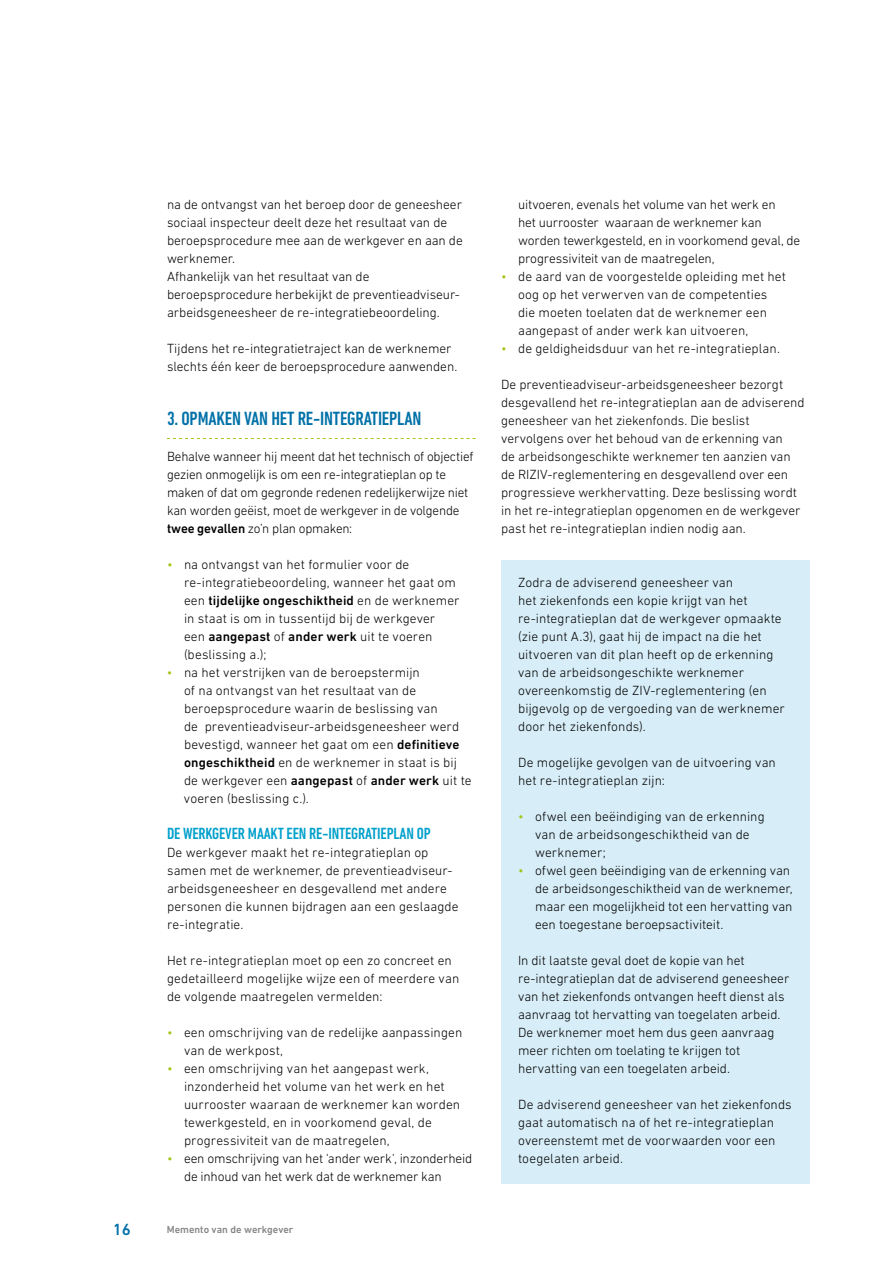
<style>
.page{position:relative;width:893px;height:1263px;background:#fff}
.page>*{position:absolute;margin:0;border:0;box-sizing:border-box;transform-origin:0 0}
.t1{font:500 condensed 19.5px "DIN Next LT Pro";letter-spacing:-.01em;color:#0071a8}
.t2{font:500 condensed 16.5px "DIN Next LT Pro";letter-spacing:-.01em;color:#00a0cb}
.t3{font:500 16.5px "DIN Next LT Pro";color:#0071a8}
.t4{font:300 13.5px/18px "DIN Next LT Pro";color:#000}
.t5{font:500 10.5px "DIN Next LT Pro";color:#858584}
.s1{font-weight:500}
.s2{color:#a2c617}
</style>
<div class="page">
<svg style="left:167px;top:438px;width:309px;height:1px"></svg>
<div style="left:501px;top:560px;width:309px;height:192px;background:#d7edf7"></div>
<div style="left:501px;top:740px;width:309px;height:66px;background:#d7edf7"></div>
<div style="left:501px;top:794px;width:309px;height:84px;background:#d7edf7"></div>
<div style="left:501px;top:848px;width:309px;height:102px;background:#d7edf7"></div>
<div style="left:501px;top:938px;width:309px;height:156px;background:#d7edf7"></div>
<div style="left:501px;top:1082px;width:309px;height:102px;background:#d7edf7"></div>
<p class="t4" style="left:167px;top:196px;width:297px">na de ontvangst van het beroep door de geneesheer sociaal inspecteur deelt deze het resultaat van de beroepsprocedure mee aan de werkgever en aan de werknemer.<br>Afhankelijk van het resultaat van de beroepsprocedure herbekijkt de preventieadviseur&shy;arbeidsgeneesheer de re-integratiebeoordeling.</p>
<p class="t4" style="left:167px;top:340px;width:292px">Tijdens het re-integratietraject kan de werknemer slechts één keer de beroepsprocedure aanwenden.</p>
<h1 class="t1" style="left:167px;top:408px;width:256px">3. OPMAKEN VAN HET RE-INTEGRATIEPLAN</h1>
<p class="t4" style="left:167px;top:448px;width:308px">Behalve wanneer hij meent dat het technisch of objectief gezien onmogelijk is om een re-integratieplan op te maken of dat om gegronde redenen redelijkerwijze niet kan worden geëist, moet de werkgever in de volgende <span class="s1">twee gevallen</span> zo’n plan opmaken:</p>
<p class="t4" style="left:184px;top:556px;width:277px;text-indent:-17px"><span class="s2">•</span> na ontvangst van het formulier voor de re-integratiebeoordeling, wanneer het gaat om een <span class="s1">tijdelijke ongeschiktheid</span> en de werknemer in staat is om in tussentijd bij de werkgever een <span class="s1">aangepast</span> of <span class="s1">ander werk</span> uit te voeren (beslissing a.);</p>
<p class="t4" style="left:184px;top:664px;width:289px;text-indent:-17px"><span class="s2">•</span> na het verstrijken van de beroepstermijn<br>of na ontvangst van het resultaat van de beroepsprocedure waarin de beslissing van<br>de preventieadviseur-arbeidsgeneesheer werd bevestigd, wanneer het gaat om een <span class="s1">definitieve ongeschiktheid</span> en de werknemer in staat is bij de werkgever een <span class="s1">aangepast</span> of <span class="s1">ander werk</span> uit te voeren (beslissing c.).</p>
<p class="t2" style="left:167px;top:824px;width:265px">DE WERKGEVER MAAKT EEN RE-INTEGRATIEPLAN OP</p>
<p class="t4" style="left:167px;top:844px;width:293px">De werkgever maakt het re-integratieplan op samen met de werknemer, de preventieadviseur&shy;arbeidsgeneesheer en desgevallend met andere personen die kunnen bijdragen aan een geslaagde re-integratie.</p>
<p class="t4" style="left:167px;top:952px;width:294px">Het re-integratieplan moet op een zo concreet en gedetailleerd mogelijke wijze een of meerdere van de volgende maatregelen vermelden:</p>
<p class="t4" style="left:184px;top:1024px;width:280px;text-indent:-17px"><span class="s2">•</span> een omschrijving van de redelijke aanpassingen van de werkpost,</p>
<p class="t4" style="left:184px;top:1060px;width:278px;text-indent:-17px"><span class="s2">•</span> een omschrijving van het aangepast werk, inzonderheid het volume van het werk en het uurrooster waaraan de werknemer kan worden tewerkgesteld, en in voorkomend geval, de progressiviteit van de maatregelen,</p>
<p class="t4" style="left:184px;top:1150px;width:290px;text-indent:-17px"><span class="s2">•</span> een omschrijving van het 'ander werk', inzonderheid de inhoud van het werk dat de werknemer kan</p>
<p class="t3" style="left:113px;top:1220px;width:20px">16</p>
<p class="t5" style="left:167px;top:1224px;width:128px">Memento van de werkgever</p>
<p class="t4" style="left:518px;top:196px;width:284px">uitvoeren, evenals het volume van het werk en<br>het uurrooster waaraan de werknemer kan worden tewerkgesteld, en in voorkomend geval, de progressiviteit van de maatregelen,</p>
<p class="t4" style="left:518px;top:268px;width:269px;text-indent:-17px"><span class="s2">•</span> de aard van de voorgestelde opleiding met het oog op het verwerven van de competenties die moeten toelaten dat de werknemer een aangepast of ander werk kan uitvoeren,</p>
<p class="t4" style="left:501px;top:340px;width:280px"><span class="s2">•</span> de geldigheidsduur van het re-integratieplan.</p>
<p class="t4" style="left:501px;top:376px;width:305px">De preventieadviseur-arbeidsgeneesheer bezorgt desgevallend het re-integratieplan aan de adviserend geneesheer van het ziekenfonds. Die beslist vervolgens over het behoud van de erkenning van<br>de arbeidsongeschikte werknemer ten aanzien van de RIZIV-reglementering en desgevallend over een progressieve werkhervatting. Deze beslissing wordt in het re-integratieplan opgenomen en de werkgever past het re-integratieplan indien nodig aan.</p>
<p class="t4" style="left:518px;top:574px;width:268px">Zodra de adviserend geneesheer van<br>het ziekenfonds een kopie krijgt van het re-integratieplan dat de werkgever opmaakte (zie punt A.3), gaat hij de impact na die het uitvoeren van dit plan heeft op de erkenning van de arbeidsongeschikte werknemer overeenkomstig de ZIV-reglementering (en bijgevolg op de vergoeding van de werknemer door het ziekenfonds).</p>
<p class="t4" style="left:518px;top:754px;width:259px">De mogelijke gevolgen van de uitvoering van het re-integratieplan zijn:</p>
<p class="t4" style="left:535px;top:808px;width:231px;text-indent:-17px"><span class="s2">•</span> ofwel een beëindiging van de erkenning van de arbeidsongeschiktheid van de werknemer;</p>
<p class="t4" style="left:535px;top:861px;width:259px;text-indent:-17px"><span class="s2">•</span> ofwel geen beëindiging van de erkenning van de arbeidsongeschiktheid van de werknemer, maar een mogelijkheid tot een hervatting van een toegestane beroepsactiviteit.</p>
<p class="t4" style="left:518px;top:951px;width:273px">In dit laatste geval doet de kopie van het re-integratieplan dat de adviserend geneesheer van het ziekenfonds ontvangen heeft dienst als aanvraag tot hervatting van toegelaten arbeid.<br>De werknemer moet hem dus geen aanvraag meer richten om toelating te krijgen tot hervatting van een toegelaten arbeid.</p>
<p class="t4" style="left:518px;top:1095px;width:275px">De adviserend geneesheer van het ziekenfonds gaat automatisch na of het re-integratieplan overeenstemt met de voorwaarden voor een toegelaten arbeid.</p>
</div>
